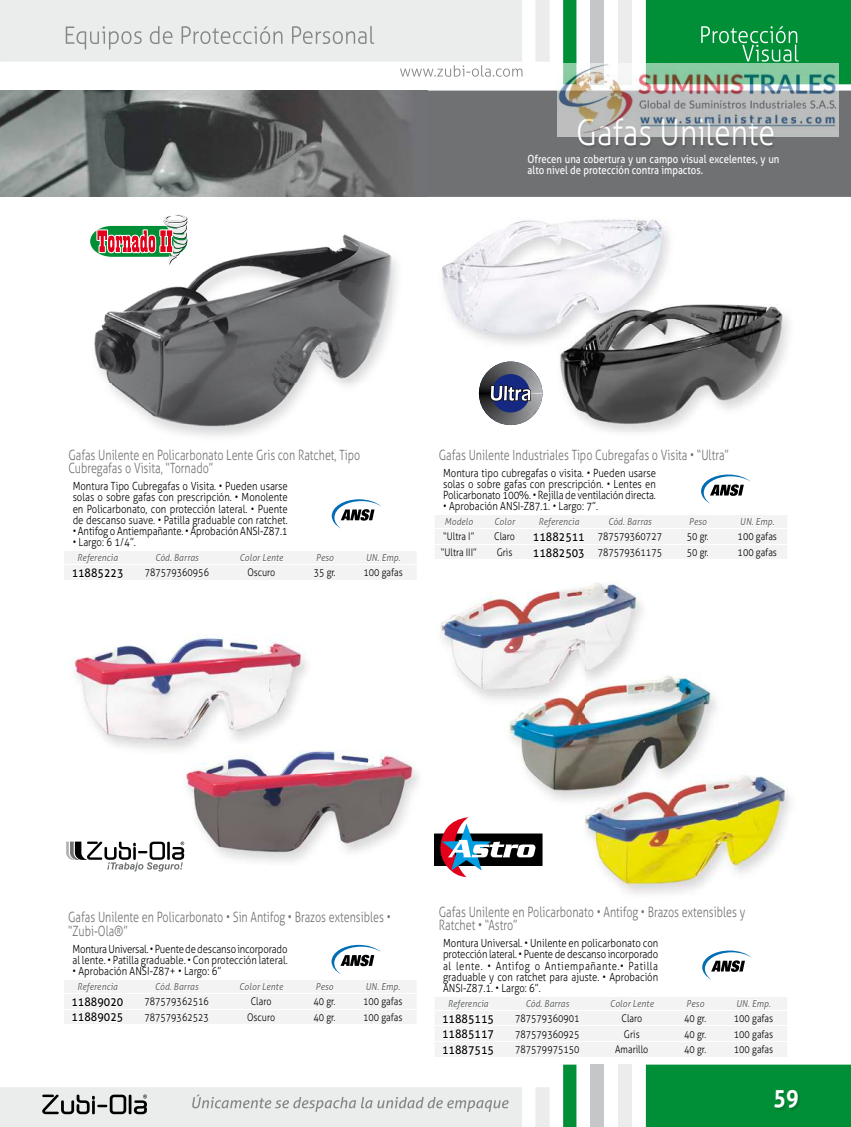
<style>
.page{position:relative;width:851px;height:1127px;background:#fff}
.page>*{position:absolute;margin:0;border:0;box-sizing:border-box;transform-origin:0 0}
.t1{font:300 36px "Aller";color:#fff;scale:.84 1}
.t2{font:700 24.3px "Aller";color:#fff;scale:.86 1}
.t3{font:300 14.1px/13.5px "Aller";color:#6f7172;scale:.76 1}
.t4{font:12px "Aller";color:#000;scale:.9 1}
.t5{font:300 11.25px/11.2px "Aller";color:#000;text-align:justify;scale:.85 1}
.t6{font:11.25px/11.2px "Aller";color:#fff;scale:.85 1}
.t7{font:300 10.5px "Aller";color:#000;scale:.85 1}
.t8{font:italic 9.75px "Aller";color:#6f7172;scale:.9 1}
.s1{font-weight:400;font-size:12px}
</style>
<div class="page">
<svg style="left:563px;top:1064px;width:287px;height:63px;background:#3ea866"></svg>
<svg style="left:0;top:1087px;width:549px;height:40px;background:#dee0e0"></svg>
<img style="left:773px;top:1090px;width:27px;height:22px">
<svg style="left:563px;top:0;width:287px;height:84px"></svg>
<svg style="left:0;top:0;width:549px;height:77px"></svg>
<div style="left:427px;top:91px;width:423px;height:106px;background:#6f7173"></div>
<img style="left:0;top:91px;width:427px;height:106px">
<img style="left:577px;top:136px;width:199px;height:13px">
<img style="left:116px;top:647px;width:303px;height:215px">
<img style="left:114px;top:634px;width:184px;height:13px">
<img style="left:68px;top:649px;width:48px;height:97px">
<img style="left:442px;top:219px;width:345px;height:212px">
<svg style="left:479px;top:362px;width:63px;height:63px"></svg>
<img style="left:188px;top:256px;width:209px;height:180px">
<img style="left:94px;top:218px;width:297px;height:216px">
<svg style="left:90px;top:214px;width:97px;height:51px"></svg>
<img style="left:485px;top:612px;width:305px;height:282px">
<img style="left:466px;top:582px;width:177px;height:30px">
<img style="left:434px;top:612px;width:51px;height:254px">
<div style="left:434px;top:834px;width:108px;height:31px;background:#000"></div>
<svg style="left:440px;top:817px;width:95px;height:60px"></svg>
<svg style="left:66px;top:841px;width:118px;height:30px"></svg>
<svg style="left:64px;top:499px;width:352px;height:81px"></svg>
<svg style="left:435px;top:474px;width:352px;height:85px"></svg>
<svg style="left:435px;top:950px;width:352px;height:107px"></svg>
<svg style="left:64px;top:944px;width:352px;height:80px"></svg>
<img style="left:557px;top:64px;width:281px;height:72px">
<h1 class="t1" style="left:576px;top:110px;width:238px">Gafas Unilente</h1>
<p class="t6" style="left:527px;top:153px;width:297px">Ofrecen una cobertura y un campo visual excelentes, y un alto nivel de protección contra impactos.</p>
<p class="t3" style="left:68px;top:448px;width:385px">Gafas Unilente en Policarbonato Lente Gris con Ratchet, Tipo<br>Cubregafas o Visita, “Tornado”</p>
<p class="t5" style="left:73px;top:480px;width:254px">Montura Tipo Cubregafas o Visita. • Pueden usarse solas o sobre gafas con prescripción. • Monolente en Policarbonato, con protección lateral. • Puente de descanso suave. • Patilla graduable con ratchet.</p>
<p class="t5" style="left:73px;top:525px;width:254px">• Antifog o Antiempañante. • Aprobación ANSI-Z87.1</p>
<p class="t5" style="left:73px;top:537px;width:76px">• Largo: 6 1/4”.</p>
<p class="t8" style="left:77px;top:552px;width:47px">Referencia</p>
<p class="t8" style="left:155px;top:552px;width:50px">Cód. Barras</p>
<p class="t8" style="left:239px;top:552px;width:50px">Color Lente</p>
<p class="t8" style="left:316px;top:552px;width:22px">Peso</p>
<p class="t8" style="left:365px;top:552px;width:40px">UN. Emp.</p>
<p class="t4" style="left:72px;top:565px;width:59px">11885223</p>
<p class="t7" style="left:145px;top:566px;width:77px">787579360956</p>
<p class="t7" style="left:247px;top:566px;width:34px">Oscuro</p>
<p class="t7" style="left:313px;top:566px;width:27px">35 gr.</p>
<p class="t7" style="left:363px;top:566px;width:48px">100 gafas</p>
<p class="t3" style="left:439px;top:448px;width:383px">Gafas Unilente Industriales Tipo Cubregafas o Visita • “Ultra”</p>
<p class="t5" style="left:443px;top:467px;width:252px">Montura tipo cubregafas o visita. • Pueden usarse solas o sobre gafas con prescripción. • Lentes en Policarbonato 100%. • Rejilla de ventilación directa.</p>
<p class="t5" style="left:443px;top:501px;width:184px">• Aprobación ANSI-Z87.1. • Largo: 7”.</p>
<p class="t8" style="left:444px;top:516px;width:33px">Modelo</p>
<p class="t8" style="left:494px;top:516px;width:24px">Color</p>
<p class="t8" style="left:538px;top:516px;width:47px">Referencia</p>
<p class="t8" style="left:608px;top:516px;width:50px">Cód. Barras</p>
<p class="t8" style="left:688px;top:516px;width:22px">Peso</p>
<p class="t8" style="left:739px;top:516px;width:40px">UN. Emp.</p>
<p class="t7" style="left:443px;top:530px;width:38px">“Ultra I”</p>
<p class="t7" style="left:494px;top:530px;width:26px">Claro</p>
<p class="t7" style="left:533px;top:530px;width:153px"><span class="s1">11882511</span> 787579360727</p>
<p class="t7" style="left:686px;top:530px;width:27px">50 gr.</p>
<p class="t7" style="left:737px;top:530px;width:48px">100 gafas</p>
<p class="t7" style="left:441px;top:546px;width:44px">“Ultra III”</p>
<p class="t7" style="left:496px;top:546px;width:20px">Gris</p>
<p class="t7" style="left:533px;top:546px;width:153px"><span class="s1">11882503</span> 787579361175</p>
<p class="t7" style="left:686px;top:546px;width:27px">50 gr.</p>
<p class="t7" style="left:737px;top:546px;width:48px">100 gafas</p>
<p class="t3" style="left:68px;top:910px;width:426px">Gafas Unilente en Policarbonato • Sin Antifog • Brazos extensibles • “Zubi-Ola®”</p>
<p class="t5" style="left:72px;top:943px;width:255px">Montura Universal. • Puente de descanso incorporado al lente. • Patilla graduable. • Con protección lateral.</p>
<p class="t5" style="left:72px;top:965px;width:177px">• Aprobación ANSI-Z87+ • Largo: 6”</p>
<p class="t8" style="left:77px;top:980px;width:47px">Referencia</p>
<p class="t8" style="left:155px;top:980px;width:50px">Cód. Barras</p>
<p class="t8" style="left:239px;top:980px;width:50px">Color Lente</p>
<p class="t8" style="left:315px;top:980px;width:22px">Peso</p>
<p class="t8" style="left:365px;top:980px;width:40px">UN. Emp.</p>
<p class="t4" style="left:71px;top:994px;width:59px">11889020</p>
<p class="t7" style="left:144px;top:995px;width:77px">787579362516</p>
<p class="t7" style="left:251px;top:995px;width:26px">Claro</p>
<p class="t7" style="left:313px;top:995px;width:27px">40 gr.</p>
<p class="t7" style="left:363px;top:995px;width:48px">100 gafas</p>
<p class="t4" style="left:71px;top:1010px;width:59px">11889025</p>
<p class="t7" style="left:144px;top:1010px;width:77px">787579362523</p>
<p class="t7" style="left:247px;top:1010px;width:34px">Oscuro</p>
<p class="t7" style="left:313px;top:1010px;width:27px">40 gr.</p>
<p class="t7" style="left:363px;top:1010px;width:48px">100 gafas</p>
<p class="t3" style="left:439px;top:905px;width:404px">Gafas Unilente en Policarbonato • Antifog • Brazos extensibles y<br>Ratchet • “Astro”</p>
<p class="t5" style="left:443px;top:937px;width:254px">Montura Universal. • Unilente en policarbonato con protección lateral. • Puente de descanso incorporado al lente. • Antifog o Antiempañante.• Patilla graduable y con ratchet para ajuste. • Aprobación ANSI-Z87.1. • Largo: 6”.</p>
<p class="t8" style="left:447px;top:997px;width:47px">Referencia</p>
<p class="t8" style="left:525px;top:997px;width:50px">Cód. Barras</p>
<p class="t8" style="left:609px;top:997px;width:50px">Color Lente</p>
<p class="t8" style="left:686px;top:997px;width:22px">Peso</p>
<p class="t8" style="left:736px;top:997px;width:40px">UN. Emp.</p>
<p class="t4" style="left:442px;top:1011px;width:59px">11885115</p>
<p class="t7" style="left:515px;top:1012px;width:77px">787579360901</p>
<p class="t7" style="left:621px;top:1012px;width:26px">Claro</p>
<p class="t7" style="left:684px;top:1012px;width:27px">40 gr.</p>
<p class="t7" style="left:733px;top:1012px;width:48px">100 gafas</p>
<p class="t4" style="left:442px;top:1026px;width:59px">11885117</p>
<p class="t7" style="left:515px;top:1027px;width:77px">787579360925</p>
<p class="t7" style="left:624px;top:1027px;width:20px">Gris</p>
<p class="t7" style="left:684px;top:1027px;width:27px">40 gr.</p>
<p class="t7" style="left:733px;top:1027px;width:48px">100 gafas</p>
<p class="t4" style="left:442px;top:1042px;width:59px">11887515</p>
<p class="t7" style="left:515px;top:1043px;width:77px">787579975150</p>
<p class="t7" style="left:615px;top:1043px;width:40px">Amarillo</p>
<p class="t7" style="left:684px;top:1043px;width:27px">40 gr.</p>
<p class="t7" style="left:733px;top:1043px;width:48px">100 gafas</p>
<h2 class="t2" style="left:773px;top:1083px;width:31px">59</h2>
</div>
